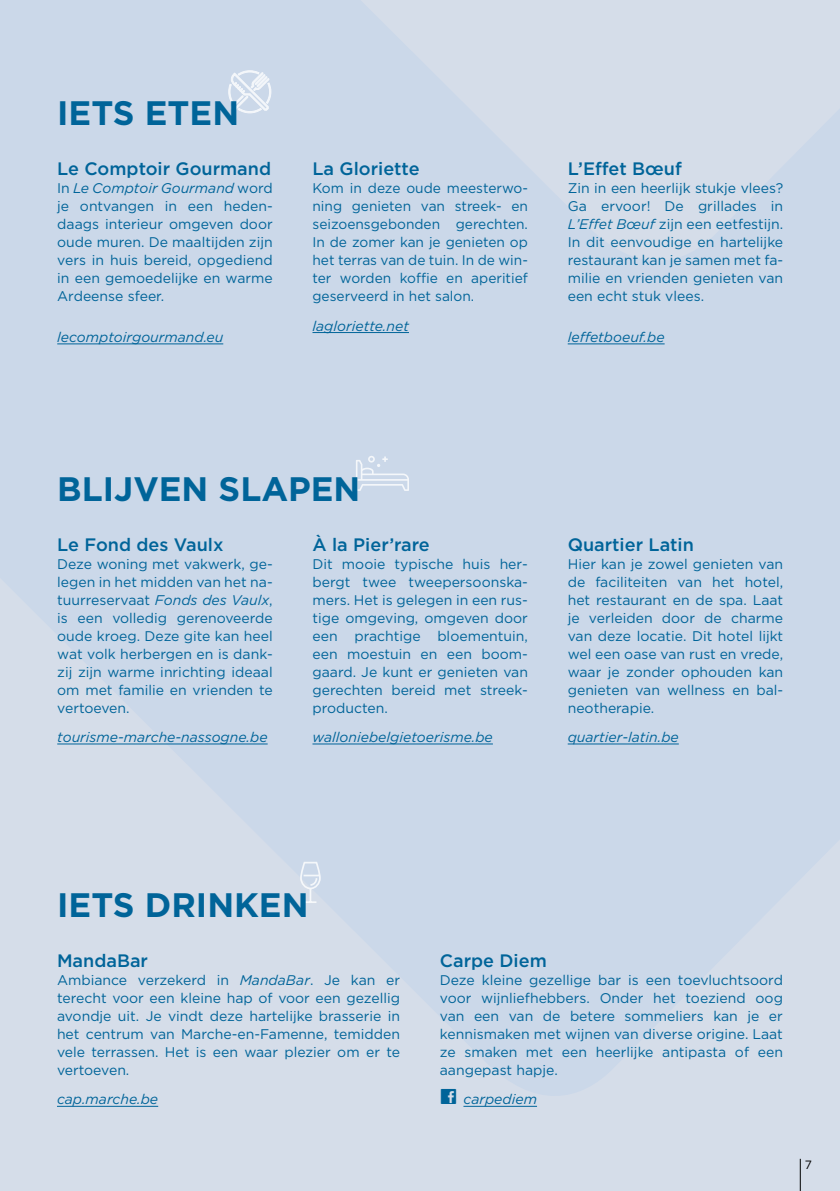
<style>
.page{position:relative;width:840px;height:1191px;background:#fff}
.page>*{position:absolute;margin:0;border:0;box-sizing:border-box;transform-origin:0 0}
.t1{font:700 34px "Gotham";color:#006499}
.t2{font:500 18px "Gotham";color:#006499}
.t3{font:14px/18px "Gotham";color:#006499;text-align:justify}
.t4{font:italic 14px "Gotham";color:#006499}
.t5{font:12px "Gotham";color:#000}
.s1{font-style:italic}
.s2{font-family:"Social Iconby BRIANQC";font-style:normal;font-size:20px}
</style>
<div class="page">
<div style="left:0;top:0;width:839px;height:1191px;background:#cbd8e9"></div>
<hr style="left:57px;top:343px;width:166px;height:1px;background:#006499">
<hr style="left:312px;top:332px;width:97px;height:1px;background:#006499">
<hr style="left:567px;top:343px;width:97px;height:1px;background:#006499">
<hr style="left:57px;top:1106px;width:101px;height:1px;background:#006499">
<hr style="left:463px;top:1106px;width:73px;height:1px;background:#006499">
<hr style="left:57px;top:743px;width:210px;height:1px;background:#006499">
<hr style="left:312px;top:743px;width:180px;height:1px;background:#006499">
<hr style="left:567px;top:743px;width:111px;height:1px;background:#006499">
<svg style="left:228px;top:70px;width:43px;height:43px"></svg>
<svg style="left:356px;top:456px;width:53px;height:35px"></svg>
<svg style="left:300px;top:862px;width:21px;height:42px"></svg>
<hr style="left:799px;top:1158px;width:1px;height:33px;background:#000">
<h1 class="t1" style="left:57px;top:90px;width:183px">IETS ETEN</h1>
<p class="t2" style="left:57px;top:157px;width:215px">Le Comptoir Gourmand</p>
<p class="t3" style="left:57px;top:179px;width:217px">In <span class="s1">Le Comptoir Gourmand</span> word je ontvangen in een heden&shy;daags interieur omgeven door oude muren. De maaltijden zijn vers in huis bereid, opgediend in een gemoedelijke en warme Ardeense sfeer.</p>
<p class="t4" style="left:57px;top:328px;width:167px">lecomptoirgourmand.eu</p>
<p class="t2" style="left:312px;top:157px;width:109px">La Gloriette</p>
<p class="t3" style="left:312px;top:179px;width:217px">Kom in deze oude meesterwo&shy;ning genieten van streek- en seizoensgebonden gerechten.<br>In de zomer kan je genieten op het terras van de tuin. In de win&shy;ter worden koffie en aperitief geserveerd in het salon.</p>
<p class="t4" style="left:312px;top:317px;width:98px">lagloriette.net</p>
<p class="t2" style="left:567px;top:157px;width:115px">L’Effet Bœuf</p>
<p class="t3" style="left:567px;top:179px;width:217px">Zin in een heerlijk stukje vlees?<br>Ga ervoor! De grillades in <span class="s1">L’Effet Bœuf</span> zijn een eetfestijn.<br>In dit eenvoudige en hartelijke restaurant kan je samen met fa&shy;milie en vrienden genieten van een echt stuk vlees.</p>
<p class="t4" style="left:567px;top:328px;width:98px">leffetboeuf.be</p>
<h1 class="t1" style="left:57px;top:466px;width:304px">BLIJVEN SLAPEN</h1>
<p class="t2" style="left:57px;top:532px;width:168px">Le Fond des Vaulx</p>
<p class="t3" style="left:57px;top:554px;width:217px">Deze woning met vakwerk, ge&shy;legen in het midden van het na&shy;tuurreservaat <span class="s1">Fonds des Vaulx</span>, is een volledig gerenoveerde oude kroeg. Deze gite kan heel wat volk herbergen en is dank&shy;zij zijn warme inrichting ideaal om met familie en vrienden te vertoeven.</p>
<p class="t4" style="left:57px;top:728px;width:212px">tourisme-marche-nassogne.be</p>
<p class="t2" style="left:312px;top:532px;width:119px">À la Pier’rare</p>
<p class="t3" style="left:312px;top:554px;width:217px">Dit mooie typische huis her&shy;bergt twee tweepersoonska&shy;mers. Het is gelegen in een rus&shy;tige omgeving, omgeven door een prachtige bloementuin, een moestuin en een boom&shy;gaard. Je kunt er genieten van gerechten bereid met streek&shy;producten.</p>
<p class="t4" style="left:312px;top:728px;width:182px">walloniebelgietoerisme.be</p>
<p class="t2" style="left:567px;top:532px;width:127px">Quartier Latin</p>
<p class="t3" style="left:567px;top:554px;width:217px">Hier kan je zowel genieten van de faciliteiten van het hotel, het restaurant en de spa. Laat je verleiden door de charme van deze locatie. Dit hotel lijkt wel een oase van rust en vrede, waar je zonder ophouden kan genieten van wellness en bal&shy;neotherapie.</p>
<p class="t4" style="left:567px;top:728px;width:112px">quartier-latin.be</p>
<h1 class="t1" style="left:57px;top:882px;width:253px">IETS DRINKEN</h1>
<p class="t2" style="left:57px;top:949px;width:92px">MandaBar</p>
<p class="t3" style="left:57px;top:970px;width:344px">Ambiance verzekerd in <span class="s1">MandaBar</span>. Je kan er terecht voor een kleine hap of voor een gezellig avondje uit. Je vindt deze hartelijke brasserie in het centrum van Marche-en-Famenne, temidden vele terrassen. Het is een waar plezier om er te vertoeven.</p>
<p class="t4" style="left:57px;top:1090px;width:103px">cap.marche.be</p>
<p class="t2" style="left:439px;top:949px;width:108px">Carpe Diem</p>
<p class="t3" style="left:439px;top:970px;width:344px">Deze kleine gezellige bar is een toevluchtsoord voor wijnliefhebbers. Onder het toeziend oog van een van de betere sommeliers kan je er kennismaken met wijnen van diverse origine. Laat ze smaken met een heerlijke antipasta of een aangepast hapje.</p>
<p class="t4" style="left:439px;top:1090px;width:99px"><span class="s2">w</span> carpediem</p>
<p class="t5" style="left:804px;top:1156px;width:9px">7</p>
</div>
